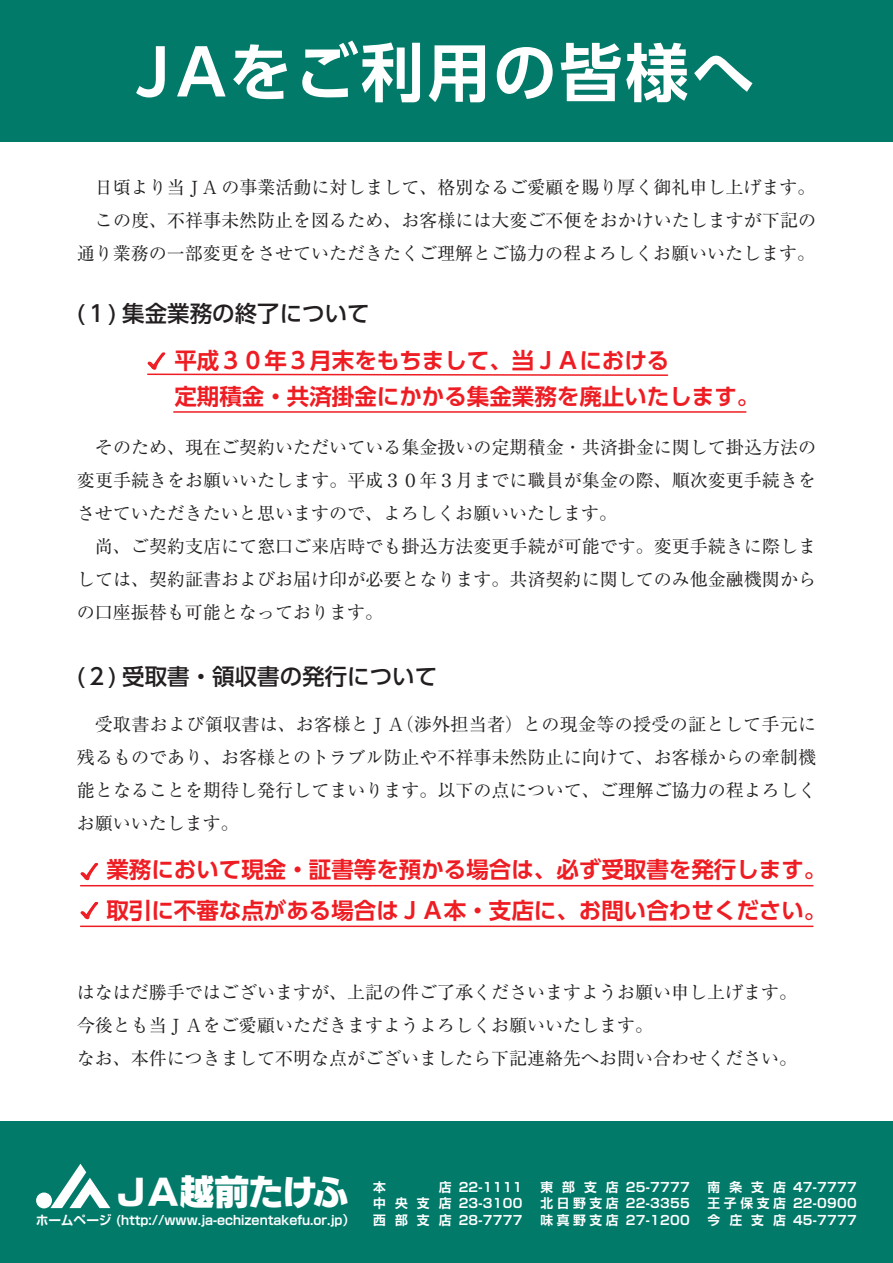
<style>
.page{position:relative;width:893px;height:1263px;background:#fff}
.page>*{position:absolute;margin:0;border:0;box-sizing:border-box;transform-origin:0 0}
.t1{font:700 63px "UD Shin Go Pro De";letter-spacing:.05em;color:#fff}
.t2{font:34.65px "New Rodin Pro EB";letter-spacing:-.025em;color:#fff}
.t3{font:27px/39px "Koz Go Pr 6 N";color:#ee1d23}
.t4{font:700 22.5px/36px "UD Shin Go Pro De";color:#ee1d23}
.t5{font:500 22.5px "UD Shin Go Pro";color:#231f20}
.t6{font:18px/33px "Ryumin Pro";color:#231f20;text-align:justify}
.t7{font:700 12.75px/16.5px "Shin Go Pro De";letter-spacing:.025em;color:#fff;text-align:justify}
.t8{font:700 12.75px "Shin Go Pro De";color:#fff}
.t9{font:700 12.75px/16.5px "Shin Go Pro De";letter-spacing:.285em;color:#fff}
</style>
<div class="page">
<div style="left:0;top:1121px;width:893px;height:142px;background:#017a6a"></div>
<div style="left:0;top:0;width:893px;height:142px;background:#017a6a"></div>
<div style="left:36px;top:1192px;width:16px;height:16px;background:#fff;border-radius:50%"></div>
<svg style="left:50px;top:1164px;width:60px;height:44px"></svg>
<svg style="left:147px;top:352px;width:522px;height:24px"></svg>
<hr style="left:174px;top:411px;width:572px;height:2px;background:#ee1d23">
<svg style="left:80px;top:862px;width:19px;height:19px"></svg>
<svg style="left:80px;top:901px;width:19px;height:19px"></svg>
<hr style="left:81px;top:885px;width:732px;height:1px;background:#ee1d23">
<hr style="left:81px;top:925px;width:732px;height:2px;background:#ee1d23">
<h1 class="t1" style="left:135px;top:21px;width:621px">JAをご利用の皆様へ</h1>
<p class="t6" style="left:77px;top:169px;width:741px">　日頃より当ＪＡの事業活動に対しまして、格別なるご愛顧を賜り厚く御礼申し上げます。　この度、不祥事未然防止を図るため、お客様には大変ご不便をおかけいたしますが下記の通り業務の一部変更をさせていただきたくご理解とご協力の程よろしくお願いいたします。</p>
<p class="t5" style="left:77px;top:296px;width:294px">(１) 集金業務の終了について</p>
<h3 class="t3" style="left:142px;top:343px;width:28px">✓</h3>
<p class="t4" style="left:174px;top:341px;width:587px">平成３０年３月末をもちまして、当ＪＡにおける<br>定期積金・共済掛金にかかる集金業務を廃止いたします。</p>
<p class="t6" style="left:77px;top:430px;width:741px;text-align:left">　そのため、現在ご契約いただいている集金扱いの定期積金・共済掛金に関して掛込方法の変更手続きをお願いいたします。平成３０年３月までに職員が集金の際、順次変更手続きをさせていただきたいと思いますので、よろしくお願いいたします。<br>　尚、ご契約支店にて窓口ご来店時でも掛込方法変更手続が可能です。変更手続きに際しましては、契約証書およびお届け印が必要となります。共済契約に関してのみ他金融機関からの口座振替も可能となっております。</p>
<p class="t5" style="left:77px;top:658px;width:362px">(２) 受取書・領収書の発行について</p>
<p class="t6" style="left:77px;top:707px;width:741px">　受取書および領収書は、お客様とＪＡ（渉外担当者）との現金等の授受の証として手元に残るものであり、お客様とのトラブル防止や不祥事未然防止に向けて、お客様からの牽制機能となることを期待し発行してまいります。以下の点について、ご理解ご協力の程よろしくお願いいたします。</p>
<h3 class="t3" style="left:75px;top:853px;width:28px">✓ ✓</h3>
<p class="t4" style="left:106px;top:849px;width:721px;line-height:40.5px">業務において現金・証書等を預かる場合は、必ず受取書を発行します。取引に不審な点がある場合はＪＡ本・支店に、お問い合わせください。</p>
<p class="t6" style="left:77px;top:975px;width:722px;text-align:left">はなはだ勝手ではございますが、上記の件ご了承くださいますようお願い申し上げます。今後とも当ＪＡをご愛顧いただきますようよろしくお願いいたします。<br>なお、本件につきまして不明な点がございましたら下記連絡先へお問い合わせください。</p>
<h2 class="t2" style="left:114px;top:1161px;width:236px">ＪＡ越前たけふ</h2>
<p class="t9" style="left:708px;top:1177px;width:80px">南条支店王子保支店</p>
<p class="t7" style="left:373px;top:1177px;width:80px;text-indent:66px">店中央支店西部支店</p>
<p class="t7" style="left:626px;top:1177px;width:65px">25-7777<br>22-3355<br>27-1200</p>
<p class="t7" style="left:540px;top:1177px;width:80px">東部支店北日野支店味真野支店</p>
<p class="t7" style="left:793px;top:1177px;width:65px">47-7777<br>22-0900<br>45-7777</p>
<p class="t7" style="left:373px;top:1177px;width:14px">本</p>
<p class="t7" style="left:459px;top:1177px;width:65px">22-1111<br>23-3100<br>28-7777</p>
<p class="t8" style="left:36px;top:1209px;width:321px">ホームページ (http://www.ja-echizentakefu.or.jp）</p>
<p class="t7" style="left:708px;top:1210px;width:80px">今庄支店</p>
</div>
